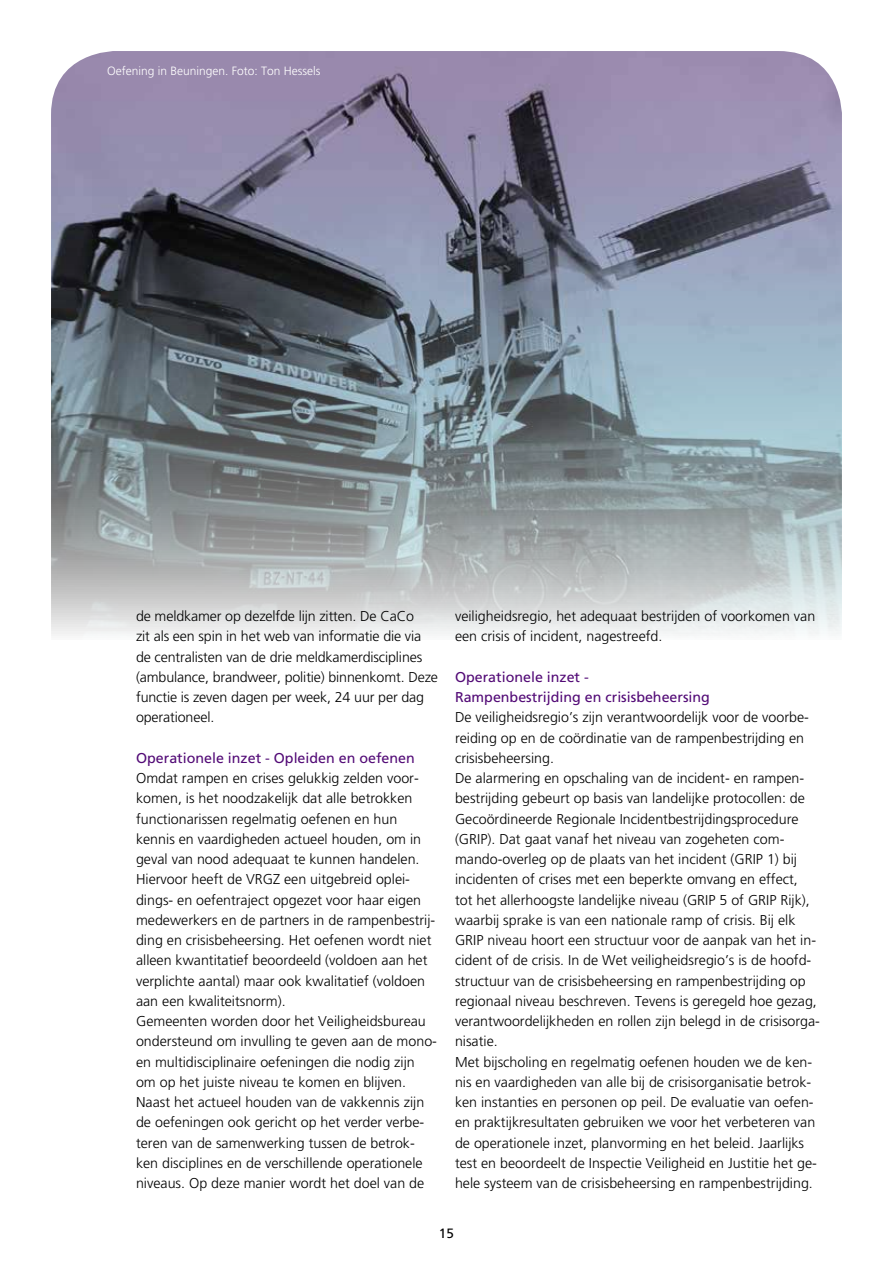
<style>
.page{position:relative;width:893px;height:1263px;background:#fff}
.page>*{position:absolute;margin:0;border:0;box-sizing:border-box;transform-origin:0 0}
.t1{font:300 14.25px/20.2px "L Frutiger";color:#000}
.t2{font:14.25px/20.2px "R Frutiger Roman";color:#520a76}
.t3{font:13.5px "R Frutiger Roman";color:#000}
.t4{font:300 12px "L Frutiger";color:#fff}
</style>
<div class="page">
<img style="left:51px;top:51px;width:791px;height:585px">
<p class="t4" style="left:107px;top:64px;width:215px">Oefening in Beuningen. Foto: Ton Hessels</p>
<p class="t1" style="left:136px;top:606px;width:303px">de meldkamer op dezelfde lijn zitten. De CaCo<br>zit als een spin in het web van informatie die via de centralisten van de drie meldkamerdisciplines (ambulance, brandweer, politie) binnenkomt. Deze functie is zeven dagen per week, 24 uur per dag operationeel.</p>
<p class="t2" style="left:136px;top:748px;width:280px">Operationele inzet - Opleiden en oefenen</p>
<p class="t1" style="left:136px;top:768px;width:302px">Omdat rampen en crises gelukkig zelden voor&shy;komen, is het noodzakelijk dat alle betrokken functionarissen regelmatig oefenen en hun kennis en vaardigheden actueel houden, om in geval van nood adequaat te kunnen handelen.<br>Hiervoor heeft de VRGZ een uitgebreid oplei&shy;dings- en oefentraject opgezet voor haar eigen medewerkers en de partners in de rampenbestrij&shy;ding en crisisbeheersing. Het oefenen wordt niet alleen kwantitatief beoordeeld (voldoen aan het verplichte aantal) maar ook kwalitatief (voldoen aan een kwaliteitsnorm).<br>Gemeenten worden door het Veiligheidsbureau ondersteund om invulling te geven aan de mono&shy;en multidisciplinaire oefeningen die nodig zijn om op het juiste niveau te komen en blijven.<br>Naast het actueel houden van de vakkennis zijn de oefeningen ook gericht op het verder verbe&shy;teren van de samenwerking tussen de betrok&shy;ken disciplines en de verschillende operationele niveaus. Op deze manier wordt het doel van de</p>
<p class="t1" style="left:455px;top:606px;width:362px">veiligheidsregio, het adequaat bestrijden of voorkomen van een crisis of incident, nagestreefd.</p>
<p class="t2" style="left:455px;top:667px;width:256px">Operationele inzet -<br>Rampenbestrijding en crisisbeheersing</p>
<p class="t1" style="left:455px;top:707px;width:367px">De veiligheidsregio’s zijn verantwoordelijk voor de voorbe&shy;reiding op en de coördinatie van de rampenbestrijding en crisisbeheersing.<br>De alarmering en opschaling van de incident- en rampen&shy;bestrijding gebeurt op basis van landelijke protocollen: de Gecoördineerde Regionale Incidentbestrijdingsprocedure (GRIP). Dat gaat vanaf het niveau van zogeheten com&shy;mando-overleg op de plaats van het incident (GRIP 1) bij incidenten of crises met een beperkte omvang en effect,<br>tot het allerhoogste landelijke niveau (GRIP 5 of GRIP Rijk), waarbij sprake is van een nationale ramp of crisis. Bij elk GRIP niveau hoort een structuur voor de aanpak van het in&shy;cident of de crisis. In de Wet veiligheidsregio’s is de hoofd&shy;structuur van de crisisbeheersing en rampenbestrijding op regionaal niveau beschreven. Tevens is geregeld hoe gezag, verantwoordelijkheden en rollen zijn belegd in de crisisorga&shy;nisatie.<br>Met bijscholing en regelmatig oefenen houden we de ken&shy;nis en vaardigheden van alle bij de crisisorganisatie betrok&shy;ken instanties en personen op peil. De evaluatie van oefen&shy;en praktijkresultaten gebruiken we voor het verbeteren van de operationele inzet, planvorming en het beleid. Jaarlijks test en beoordeelt de Inspectie Veiligheid en Justitie het ge&shy;hele systeem van de crisisbeheersing en rampenbestrijding.</p>
<p class="t3" style="left:439px;top:1226px;width:17px">15</p>
</div>
